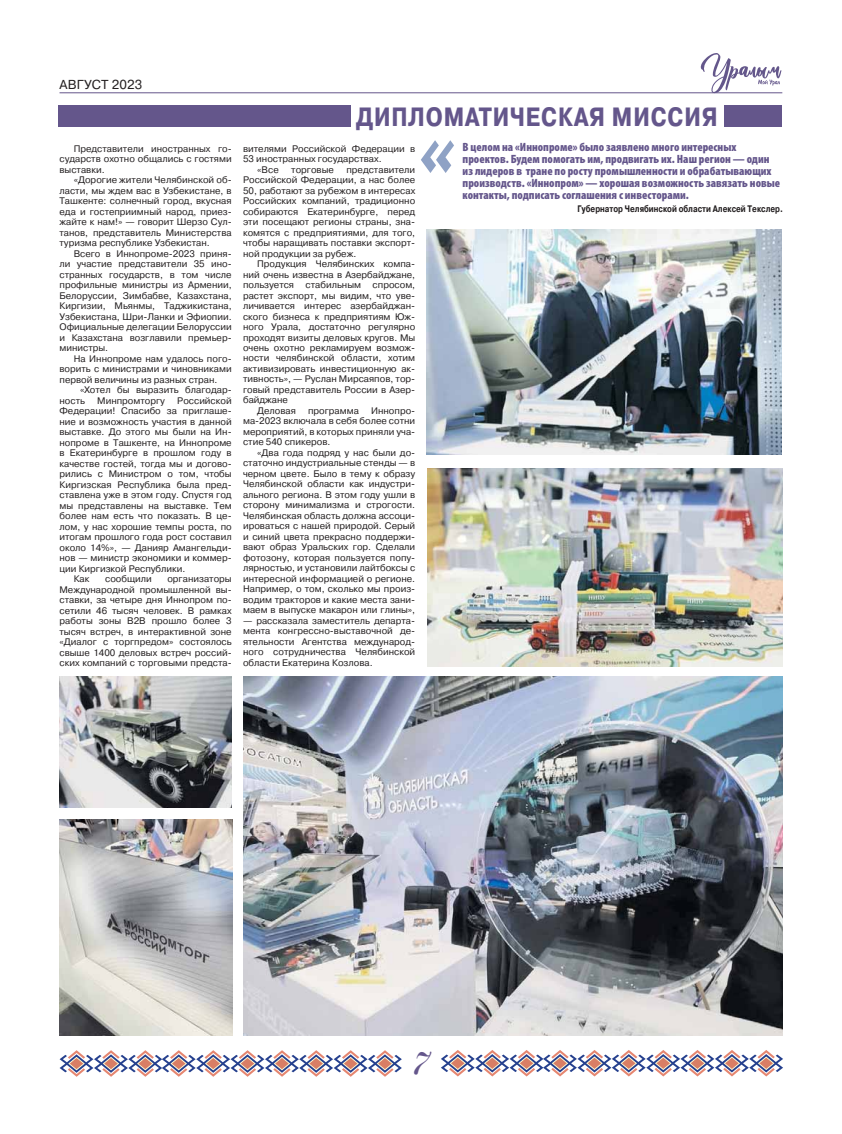
<style>
.page{position:relative;width:842px;height:1134px;background:#fff}
.page>*{position:absolute;margin:0;border:0;box-sizing:border-box;transform-origin:0 0}
.t1{font:46px "Popular Script";color:#64568b}
.t2{font:700 26.4px "Pragmatica Cond";letter-spacing:.01em;color:#64568b}
.t3{font:13px "Pragmatica";letter-spacing:.01em;color:#231f20}
.t4{font:900 condensed 12px/12px "Myriad Pro";color:#64568b}
.t5{font:9.5px/10.5px "Pragmatica";color:#231f20;text-align:justify}
.t6{font:700 9.5px "Pragmatica";color:#231f20;scale:.8 1}
</style>
<div class="page">
<hr style="left:60px;top:92px;width:722px;height:1px;background:#64568b">
<svg style="left:441px;top:1050px;width:342px;height:27px"></svg>
<svg style="left:60px;top:1050px;width:342px;height:27px"></svg>
<svg style="left:701px;top:53px;width:80px;height:40px"></svg>
<div style="left:59px;top:106px;width:292px;height:21px;background:#64568b"></div>
<div style="left:724px;top:106px;width:58px;height:21px;background:#64568b"></div>
<img style="left:60px;top:819px;width:172px;height:216px">
<img style="left:427px;top:468px;width:355px;height:198px">
<img style="left:60px;top:677px;width:172px;height:130px">
<img style="left:244px;top:677px;width:538px;height:358px">
<img style="left:427px;top:230px;width:355px;height:225px">
<svg style="left:421px;top:140px;width:33px;height:33px"></svg>
<h3 class="t3" style="left:60px;top:79px;width:84px">АВГУСТ 2023</h3>
<p class="t5" style="left:60px;top:144px;width:174px;text-indent:14px">Представители иностранных го&shy;сударств охотно общались с гостями выставки.</p>
<p class="t5" style="left:60px;top:175px;width:174px;text-indent:14px">«Дорогие жители Челябинской об&shy;ласти, мы ждем вас в Узбекистане, в Ташкенте: солнечный город, вкусная еда и гостеприимный народ, приез&shy;жайте к нам!» — говорит Шерзо Сул&shy;танов, представитель Министерства туризма республике Узбекистан.</p>
<p class="t5" style="left:60px;top:249px;width:174px;text-indent:14px">Всего в Иннопроме-2023 приня&shy;ли участие представители 35 ино&shy;странных государств, в том числе профильные министры из Армении, Белоруссии, Зимбабве, Казахстана, Киргизии, Мьянмы, Таджикистана, Узбекистана, Шри-Ланки и Эфиопии.<br>Официальные делегации Белоруссии и Казахстана возглавили премьер&shy;министры.</p>
<p class="t5" style="left:60px;top:354px;width:174px;text-indent:14px">На Иннопроме нам удалось пого&shy;ворить с министрами и чиновниками первой величины из разных стран.</p>
<p class="t5" style="left:60px;top:385px;width:174px;text-indent:21px">«Хотел бы выразить благодар&shy;ность</p>
<p class="t5" style="left:97px;top:396px;width:69px">Минпромторгу</p>
<p class="t5" style="left:177px;top:396px;width:56px">Российской</p>
<p class="t5" style="left:60px;top:406px;width:174px">Федерации! Спасибо за приглаше-</p>
<p class="t5" style="left:60px;top:417px;width:174px">ние и возможность участия в данной</p>
<p class="t5" style="left:60px;top:427px;width:174px">выставке. До этого мы были на Ин-</p>
<p class="t5" style="left:60px;top:438px;width:174px">нопроме в Ташкенте, на Иннопроме</p>
<p class="t5" style="left:60px;top:448px;width:174px">в Екатеринбурге в прошлом году в</p>
<p class="t5" style="left:60px;top:459px;width:174px">качестве гостей, тогда мы и догово-</p>
<p class="t5" style="left:60px;top:469px;width:174px">рились с Министром о том, чтобы</p>
<p class="t5" style="left:60px;top:480px;width:174px">Киргизская Республика была пред-</p>
<p class="t5" style="left:60px;top:490px;width:174px">ставлена уже в этом году. Спустя год</p>
<p class="t5" style="left:60px;top:501px;width:174px">мы представлены на выставке. Тем</p>
<p class="t5" style="left:60px;top:511px;width:174px">более нам есть что показать. В це-</p>
<p class="t5" style="left:60px;top:522px;width:174px">лом, у нас хорошие темпы роста, по</p>
<p class="t5" style="left:60px;top:532px;width:174px">итогам прошлого года рост составил</p>
<p class="t5" style="left:60px;top:543px;width:174px">около 14%», — Данияр Амангельди-</p>
<p class="t5" style="left:60px;top:553px;width:174px">нов — министр экономики и коммер-</p>
<p class="t5" style="left:60px;top:564px;width:127px">ции Киргизкой Республики.</p>
<p class="t5" style="left:74px;top:574px;width:17px">Как</p>
<p class="t5" style="left:105px;top:574px;width:48px">сообщили</p>
<p class="t5" style="left:60px;top:574px;width:174px;text-indent:108px">организаторы Международной промышленной вы&shy;ставки, за четыре дня Иннопром по&shy;сетили 46 тысяч человек. В рамках работы зоны B2B прошло более 3 тысяч встреч, в интерактивной зоне «Диалог с торгпредом» состоялось свыше 1400 деловых встреч россий&shy;ских компаний с торговыми предста-</p>
<h2 class="t2" style="left:356px;top:101px;width:363px">ДИПЛОМАТИЧЕСКАЯ МИССИЯ</h2>
<p class="t5" style="left:243px;top:144px;width:174px">вителями Российской Федерации в</p>
<p class="t5" style="left:243px;top:154px;width:140px">53 иностранных государствах.</p>
<p class="t5" style="left:257px;top:165px;width:23px">«Все</p>
<p class="t5" style="left:291px;top:165px;width:44px">торговые</p>
<p class="t5" style="left:243px;top:165px;width:174px;text-indent:103px">представители Российской Федерации, а нас более 50, работают за рубежом в интересах Российских компаний, традиционно собираются Екатеринбурге, перед эти посещают регионы страны, зна&shy;комятся с предприятиями, для того, чтобы наращивать поставки экспорт&shy;ной продукции за рубеж.</p>
<p class="t5" style="left:257px;top:259px;width:160px">Продукция Челябинских компа-</p>
<p class="t5" style="left:243px;top:270px;width:174px">ний очень известна в Азербайджане,</p>
<p class="t5" style="left:243px;top:280px;width:174px">пользуется стабильным спросом,</p>
<p class="t5" style="left:243px;top:291px;width:174px">растет экспорт, мы видим, что уве-</p>
<p class="t5" style="left:243px;top:301px;width:174px">личивается интерес азербайджан-</p>
<p class="t5" style="left:243px;top:312px;width:174px">ского бизнеса к предприятиям Юж-</p>
<p class="t5" style="left:243px;top:322px;width:174px">ного Урала, достаточно регулярно</p>
<p class="t5" style="left:243px;top:333px;width:174px">проходят визиты деловых кругов. Мы</p>
<p class="t5" style="left:243px;top:343px;width:174px">очень охотно рекламируем возмож-</p>
<p class="t5" style="left:243px;top:354px;width:174px">ности челябинской области, хотим</p>
<p class="t5" style="left:243px;top:364px;width:174px">активизировать инвестиционную ак-</p>
<p class="t5" style="left:243px;top:375px;width:174px">тивность», — Руслан Мирсаяпов, тор-</p>
<p class="t5" style="left:243px;top:385px;width:174px">говый представитель России в Азер-</p>
<p class="t5" style="left:243px;top:396px;width:47px">байджане</p>
<p class="t5" style="left:257px;top:406px;width:40px">Деловая</p>
<p class="t5" style="left:308px;top:406px;width:52px">программа</p>
<p class="t5" style="left:243px;top:406px;width:174px;text-indent:128px">Иннопро&shy;ма-2023 включала в себя более сотни мероприятий, в которых приняли уча&shy;стие 540 спикеров.</p>
<p class="t5" style="left:243px;top:448px;width:174px;text-indent:14px">«Два года подряд у нас были до&shy;статочно индустриальные стенды — в черном цвете. Было в тему к образу Челябинской области как индустри&shy;ального региона. В этом году ушли в сторону минимализма и строгости.<br>Челябинская область должна ассоци&shy;ироваться с нашей природой. Серый и синий цвета прекрасно поддержи&shy;вают образ Уральских гор. Сделали фотозону, которая пользуется попу&shy;лярностью, и установили лайтбоксы с интересной информацией о регионе.<br>Например, о том, сколько мы произ&shy;водим тракторов и какие места зани&shy;маем в выпуске макарон или глины»,</p>
<p class="t5" style="left:243px;top:616px;width:174px">— рассказала заместитель департа&shy;мента конгрессно-выставочной де&shy;ятельности Агентства международ&shy;ного сотрудничества Челябинской области Екатерина Козлова.</p>
<p class="t4" style="left:463px;top:141px;width:319px">В целом на «Иннопроме» было заявлено много интересных проектов. Будем помогать им, продвигать их. Наш регион — один из лидеров в тране по росту промышленности и обрабатывающих производств. «Иннопром» — хорошая возможность завязать новые контакты, подписать соглашения с инвесторами.</p>
<p class="t6" style="left:577px;top:205px;width:259px">Губернатор Челябинской области Алексей Текслер.</p>
<h1 class="t1" style="left:412px;top:1037px;width:19px">7</h1>
</div>
